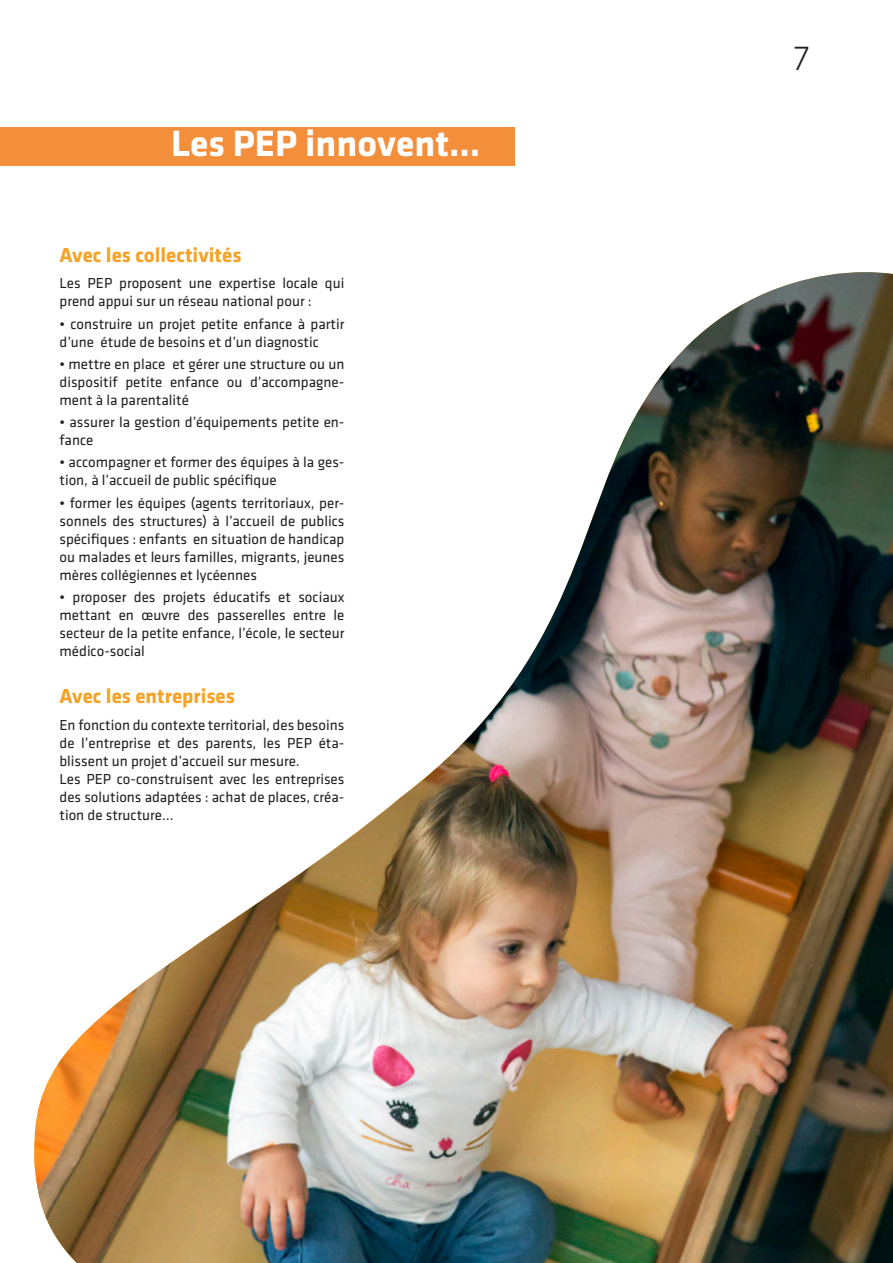
<style>
.page{position:relative;width:893px;height:1263px;background:#fff}
.page>*{position:absolute;margin:0;border:0;box-sizing:border-box;transform-origin:0 0}
.t1{font:700 37.8px "Klavika";color:#fff}
.t2{font:300 36px "Klavika";color:#231f20}
.t3{font:700 21px "Klavika";color:#f5a326}
.t4{font:15px/18px "Klavika";color:#231f20}
</style>
<div class="page">
<img style="left:34px;top:272px;width:859px;height:991px">
<div style="left:0;top:128px;width:514px;height:38px;background:#f38e3b"></div>
<h1 class="t1" style="left:171px;top:123px;width:311px">Les PEP innovent…</h1>
<h3 class="t3" style="left:60px;top:243px;width:183px">Avec les collectivités</h3>
<p class="t4" style="left:60px;top:275px;width:286px">Les PEP proposent une expertise locale qui prend appui sur un réseau national pour :</p>
<p class="t4" style="left:60px;top:315px;width:286px">• construire un projet petite enfance à partir d’une étude de besoins et d’un diagnostic</p>
<p class="t4" style="left:60px;top:355px;width:286px;text-align:justify">• mettre en place et gérer une structure ou un dispositif petite enfance ou d’accompagne&shy;ment à la parentalité</p>
<p class="t4" style="left:60px;top:413px;width:286px">• assurer la gestion d’équipements petite en&shy;fance</p>
<p class="t4" style="left:60px;top:454px;width:286px">• accompagner et former des équipes à la ges&shy;tion, à l’accueil de public spécifique</p>
<p class="t4" style="left:60px;top:494px;width:286px;text-align:justify">• former les équipes (agents territoriaux, per&shy;sonnels des structures) à l’accueil de publics spécifiques : enfants en situation de handicap ou malades et leurs familles, migrants, jeunes mères collégiennes et lycéennes</p>
<p class="t4" style="left:60px;top:588px;width:286px;text-align:justify">• proposer des projets éducatifs et sociaux mettant en œuvre des passerelles entre le secteur de la petite enfance, l’école, le secteur médico-social</p>
<h3 class="t3" style="left:60px;top:685px;width:177px">Avec les entreprises</h3>
<p class="t4" style="left:60px;top:716px;width:286px">En fonction du contexte territorial, des besoins de l’entreprise et des parents, les PEP éta&shy;blissent un projet d’accueil sur mesure.<br>Les PEP co-construisent avec les entreprises des solutions adaptées : achat de places, créa&shy;tion de structure…</p>
<h2 class="t2" style="left:794px;top:38px;width:17px">7</h2>
</div>
